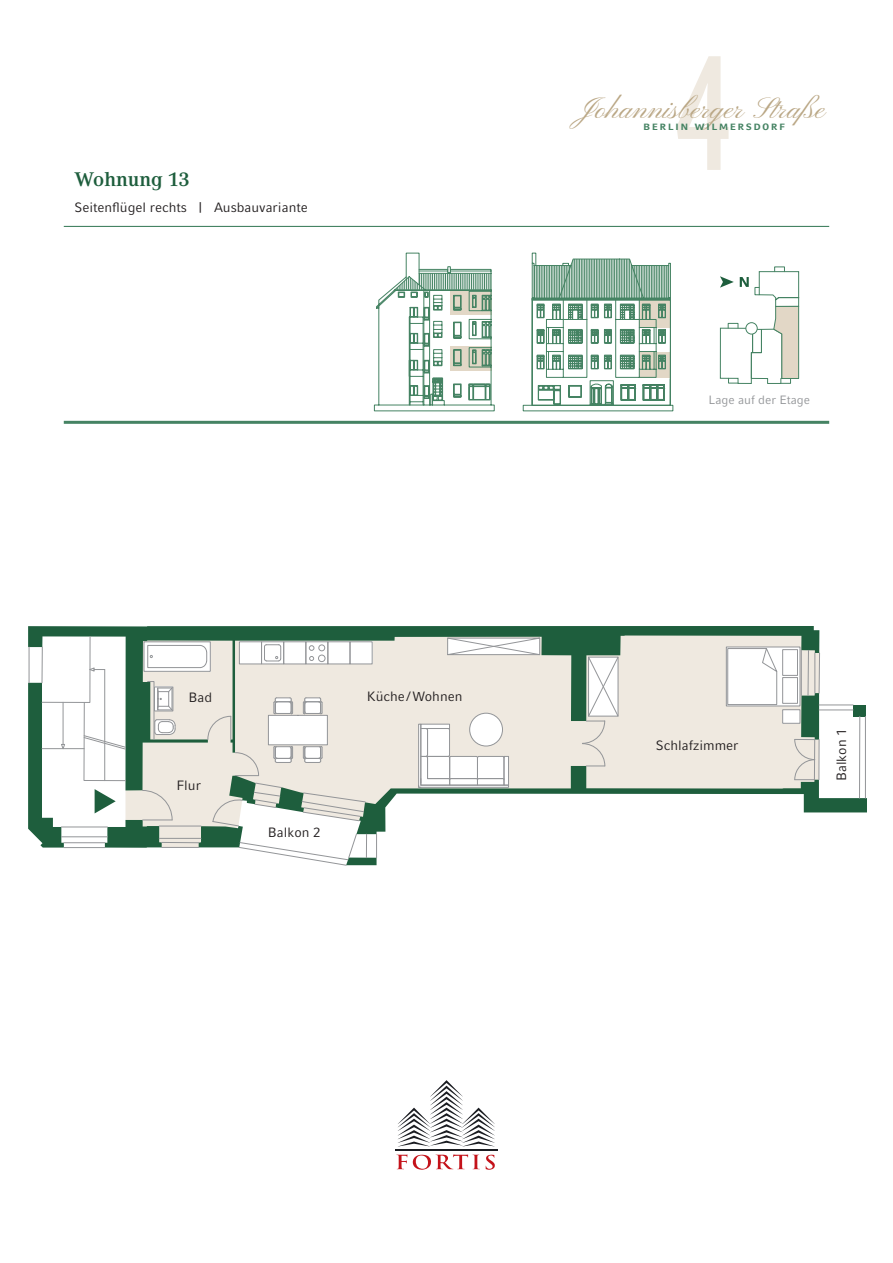
<style>
.page{position:relative;width:893px;height:1263px;background:#fff}
.page>*{position:absolute;margin:0;border:0;box-sizing:border-box;transform-origin:0 0}
.t1{font:30px "Pinyon Script";color:#baa785}
.t2{font:700 19.5px "Compatil Text LT Pro";color:#1e5e3d}
.t3{font:13.5px "Compatil Fact LT Pro";color:#231f20}
.t4{font:700 12px "Compatil Fact LT Pro";letter-spacing:.11em;color:#458363}
.t5{font:12px "Compatil Fact LT Pro";color:#939598}
</style>
<div class="page">
<svg style="left:676px;top:56px;width:53px;height:114px"></svg>
<hr style="left:64px;top:226px;width:765px;height:1px;background:#458363">
<hr style="left:64px;top:421px;width:765px;height:3px;background:#458363">
<svg style="left:398px;top:1080px;width:97px;height:66px"></svg>
<hr style="left:395px;top:1149px;width:103px;height:1px;background:#1a1c21">
<svg style="left:486px;top:1154px;width:9px;height:16px"></svg>
<svg style="left:396px;top:1154px;width:84px;height:16px"></svg>
<svg style="left:523px;top:253px;width:150px;height:158px"></svg>
<svg style="left:374px;top:253px;width:121px;height:158px"></svg>
<svg style="left:28px;top:626px;width:791px;height:164px;background:#58846a"></svg>
<div style="left:144px;top:642px;width:66px;height:29px;background:#fff"></div>
<div style="left:148px;top:645px;width:53px;height:23px;border:1px solid #939598"></div>
<hr style="left:162px;top:847px;width:37px;height:1px;background:#939598">
<hr style="left:159px;top:826px;width:42px;height:1px;background:#939598">
<hr style="left:162px;top:842px;width:37px;height:1px;background:#939598">
<hr style="left:159px;top:838px;width:42px;height:1px;background:#939598">
<svg style="left:28px;top:636px;width:148px;height:212px"></svg>
<svg style="left:199px;top:638px;width:668px;height:228px"></svg>
<svg style="left:720px;top:267px;width:79px;height:117px"></svg>
<div style="left:728px;top:323px;width:10px;height:5px;border:1px solid #458363"></div>
<p class="t2" style="left:74px;top:168px;width:117px">Wohnung 13</p>
<p class="t3" style="left:74px;top:199px;width:235px">Seitenflügel rechts | Ausbauvariante</p>
<h1 class="t1" style="left:581px;top:92px;width:247px">Johannisberger Straße</h1>
<p class="t4" style="left:643px;top:119px;width:144px">berlin wilmersdorf</p>
<p class="t5" style="left:709px;top:393px;width:103px">Lage auf der Etage</p>
<p class="t3" style="left:188px;top:690px;width:25px">Bad</p>
<p class="t3" style="left:367px;top:688px;width:97px">Küche/Wohnen</p>
<p class="t3" style="left:176px;top:778px;width:26px">Flur</p>
<p class="t3" style="left:268px;top:825px;width:54px">Balkon 2</p>
<p class="t3" style="left:656px;top:737px;width:84px">Schlafzimmer</p>
<p class="t3" style="left:834px;top:781px;width:54px;rotate:-90deg">Balkon 1</p>
</div>
